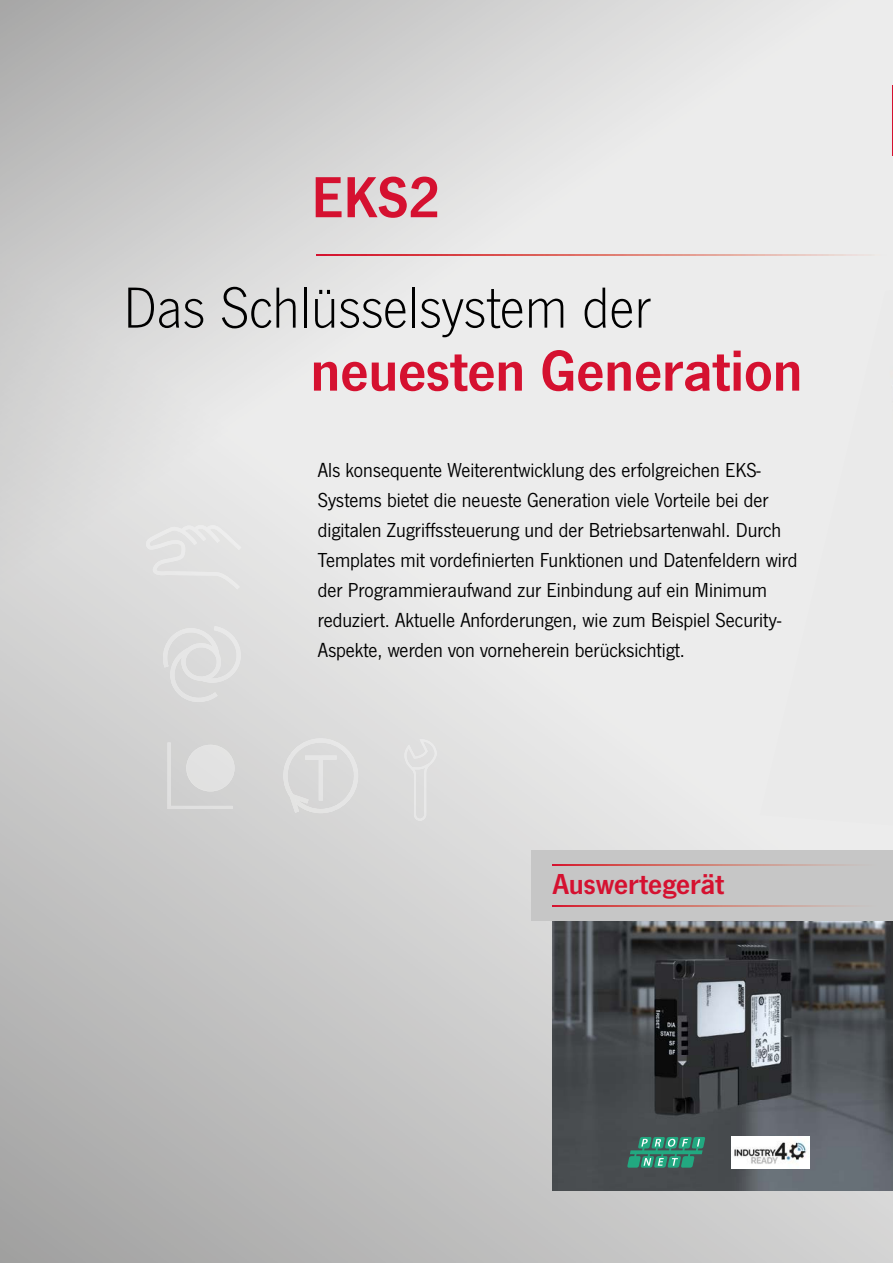
<style>
.page{position:relative;width:893px;height:1263px;background:#fff}
.page>*{position:absolute;margin:0;border:0;box-sizing:border-box;transform-origin:0 0}
.t1{font:60px "News Got Dem";color:#d51130}
.t2{font:300 60px "News Got";color:#000}
.t3{font:30px "News Got Dem";color:#d51130}
.t4{font:21px/30px "News Got";color:#000}
</style>
<div class="page">
<img style="left:364px;top:859px;width:216px;height:404px">
<div style="left:849px;top:0;width:44px;height:290px;background:#ececec"></div>
<img style="left:553px;top:921px;width:339px;height:270px">
<img style="left:892px;top:1191px;width:1px;height:21px">
<img style="left:892px;top:876px;width:1px;height:315px">
<div style="left:531px;top:850px;width:362px;height:71px;background:#c6c6c6"></div>
<svg style="left:553px;top:864px;width:296px;height:1px"></svg>
<svg style="left:553px;top:905px;width:296px;height:1px"></svg>
<img style="left:731px;top:1137px;width:79px;height:31px">
<svg style="left:627px;top:1137px;width:78px;height:31px;background:#3d8e78"></svg>
<img style="left:146px;top:527px;width:94px;height:62px">
<img style="left:181px;top:525px;width:13px;height:16px">
<img style="left:194px;top:525px;width:12px;height:18px">
<img style="left:206px;top:525px;width:35px;height:25px">
<img style="left:163px;top:628px;width:38px;height:39px">
<img style="left:170px;top:648px;width:48px;height:54px">
<img style="left:201px;top:626px;width:40px;height:57px">
<img style="left:233px;top:745px;width:2px;height:46px">
<img style="left:168px;top:742px;width:65px;height:67px">
<img style="left:283px;top:738px;width:75px;height:75px">
<img style="left:289px;top:793px;width:20px;height:20px">
<img style="left:404px;top:739px;width:33px;height:30px">
<img style="left:409px;top:763px;width:22px;height:58px">
<img style="left:316px;top:254px;width:577px;height:2px">
<div style="left:839px;top:290px;width:54px;height:391px;background:#eaeaea"></div>
<div style="left:799px;top:483px;width:58px;height:340px;background:#eaeaea"></div>
<div style="left:760px;top:649px;width:49px;height:170px;background:#eaeaea"></div>
<div style="left:849px;top:681px;width:44px;height:144px;background:#eaeaea"></div>
<h1 class="t1" style="left:311px;top:162px;width:130px">EKS2</h1>
<h1 class="t2" style="left:123px;top:275px;width:529px">Das Schlüsselsystem der</h1>
<h1 class="t1" style="left:311px;top:336px;width:494px">neuesten Generation</h1>
<p class="t4" style="left:318px;top:455px;width:481px">Als konsequente Weiterentwicklung des erfolgreichen EKS-Systems bietet die neueste Generation viele Vorteile bei der digitalen Zugriffssteuerung und der Betriebsartenwahl. Durch Templates mit vordefinierten Funktionen und Datenfeldern wird der Programmieraufwand zur Einbindung auf ein Minimum reduziert. Aktuelle Anforderungen, wie zum Beispiel Security-Aspekte, werden von vorneherein berücksichtigt.</p>
<h2 class="t3" style="left:553px;top:867px;width:173px">Auswertegerät</h2>
</div>
